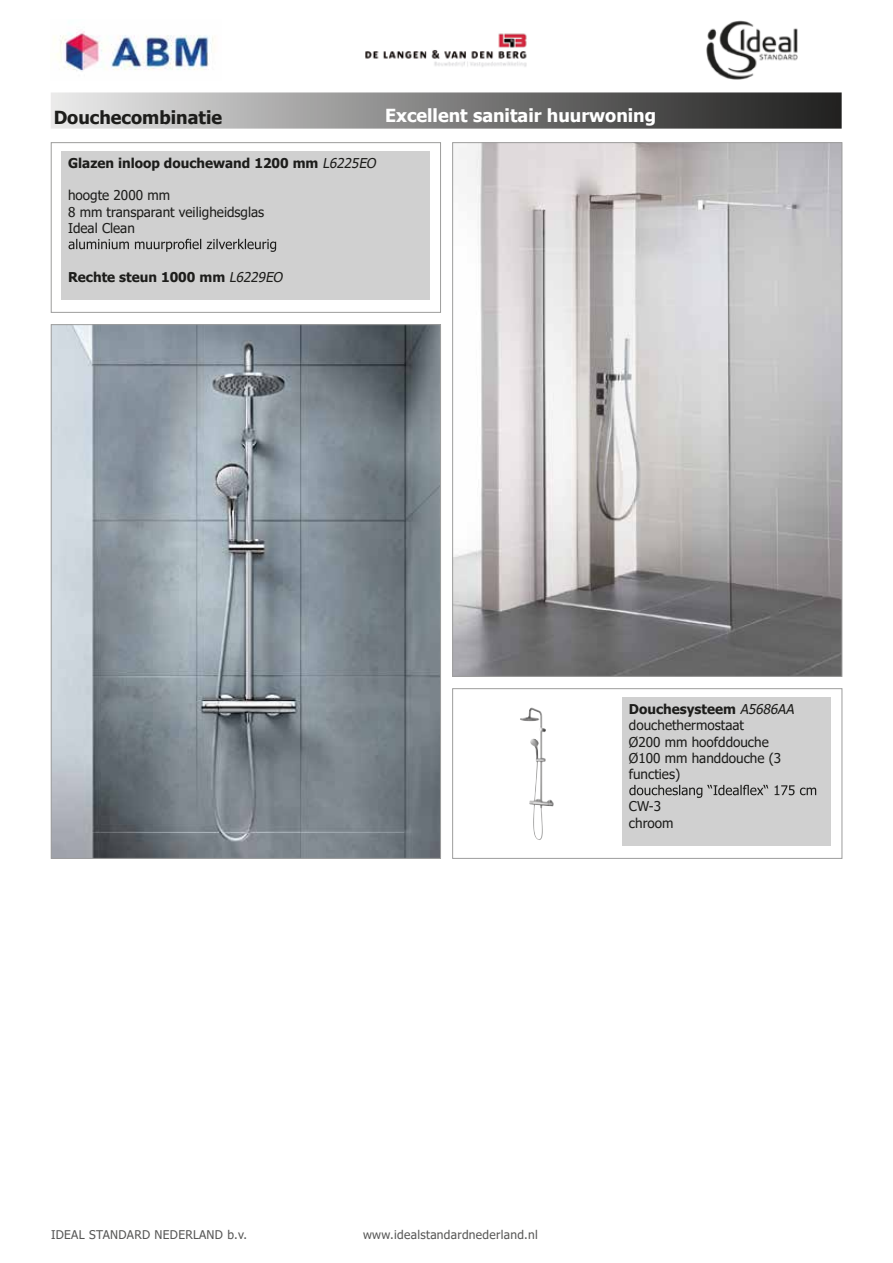
<style>
.page{position:relative;width:893px;height:1263px;background:#fff}
.page>*{position:absolute;margin:0;border:0;box-sizing:border-box;transform-origin:0 0}
.t1{font:700 18px "Tahoma";color:#fff}
.t2{font:700 18px "Tahoma";color:#1d1d1b}
.t3{font:13.5px/16.2px "Tahoma";color:#1d1d1b}
.t4{font:700 13.5px "Tahoma";color:#1d1d1b}
.t5{font:12px "Tahoma";letter-spacing:.025em;color:#575756}
.s1{font-weight:400;font-style:italic}
.s2{font-weight:700}
.s3{font-style:italic}
</style>
<div class="page">
<svg style="left:51px;top:92px;width:791px;height:37px;background:#848484"></svg>
<div style="left:452px;top:688px;width:390px;height:170px;border:1px solid #9d9d9c"></div>
<img style="left:520px;top:708px;width:20px;height:50px">
<div style="left:622px;top:697px;width:209px;height:149px;background:#d0d0d0"></div>
<svg style="left:629px;top:785px;width:187px;height:13px"></svg>
<img style="left:454px;top:144px;width:386px;height:530px">
<div style="left:51px;top:142px;width:390px;height:171px;border:1px solid #9d9d9c"></div>
<div style="left:62px;top:151px;width:368px;height:149px;background:#d0d0d0"></div>
<svg style="left:69px;top:239px;width:207px;height:13px"></svg>
<img style="left:53px;top:326px;width:386px;height:530px">
<img style="left:706px;top:20px;width:92px;height:60px">
<img style="left:54px;top:31px;width:161px;height:40px">
<img style="left:365px;top:33px;width:162px;height:34px">
<h1 class="t2" style="left:54px;top:105px;width:170px">Douchecombinatie</h1>
<p class="t4" style="left:68px;top:154px;width:313px">Glazen inloop douchewand 1200 mm <span class="s1">L6225EO</span></p>
<p class="t3" style="left:68px;top:188px;width:198px">hoogte 2000 mm<br>8 mm transparant veiligheidsglas<br>Ideal Clean</p>
<p class="t4" style="left:68px;top:267px;width:219px">Rechte steun 1000 mm <span class="s1">L6229EO</span></p>
<h1 class="t1" style="left:385px;top:103px;width:273px">Excellent sanitair huurwoning</h1>
<p class="t3" style="left:629px;top:702px;width:170px"><span class="s2">Douchesysteem</span> <span class="s3">A5686AA </span>douchethermostaat<br>Ø200 mm hoofddouche<br>Ø100 mm handdouche (3 functies)</p>
<p class="t3" style="left:629px;top:799px;width:46px">CW-3 chroom</p>
<p class="t5" style="left:51px;top:1227px;width:198px">IDEAL STANDARD NEDERLAND b.v.</p>
<p class="t5" style="left:363px;top:1227px;width:176px">www.idealstandardnederland.nl</p>
</div>
